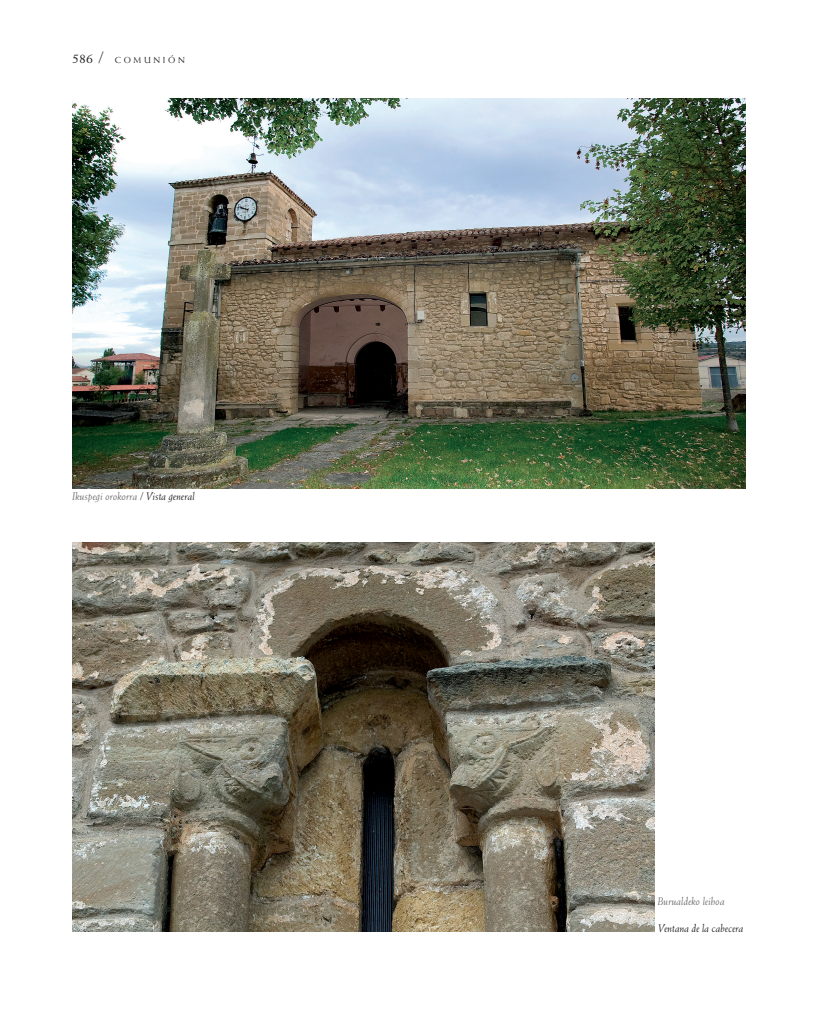
<style>
.page{position:relative;width:818px;height:1013px;background:#fff}
.page>*{position:absolute;margin:0;border:0;box-sizing:border-box;transform-origin:0 0}
.t1{font:italic 11.25px "Weiss Std";color:#6c6d70}
.t2{font:italic 11.25px "Weiss Std";color:#231f20}
.t3{font:8.75px "Weiss Std";color:#231f20}
.s1{font-size:13.75px}
.s2{font-size:16.25px}
.s3{color:#231f20}
</style>
<div class="page">
<img style="left:72px;top:99px;width:673px;height:389px">
<img style="left:72px;top:542px;width:583px;height:389px">
<p class="t3" style="left:72px;top:55px;width:53px"><span class="s1">586</span> <span class="s2">/</span> COMUNIÓN</p>
<p class="t1" style="left:72px;top:489px;width:124px">Ikuspegi orokorra <span class="s3">/ Vista general</span></p>
<p class="t1" style="left:657px;top:894px;width:69px">Burualdeko leihoa</p>
<p class="t2" style="left:657px;top:921px;width:87px">Ventana de la cabecera</p>
</div>
